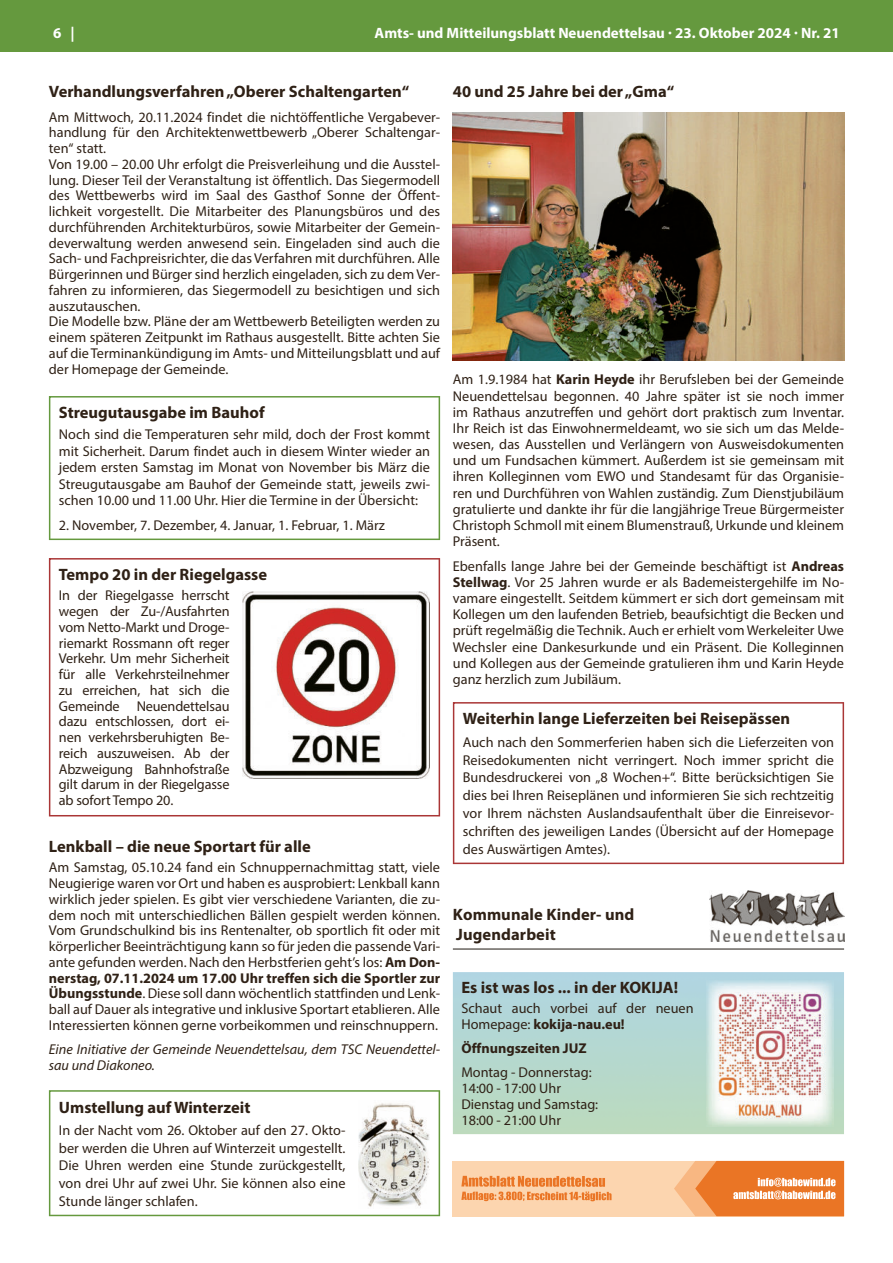
<style>
.page{position:relative;width:893px;height:1263px;background:#fff}
.page>*{position:absolute;margin:0;border:0;box-sizing:border-box;transform-origin:0 0}
.t1{font:700 16.5px/19.8px "Myriad Pro";color:#2f2116}
.t2{font:700 15px "Myriad Pro";color:#fff}
.t3{font:14.25px/15.8px "Myriad Pro";color:#2f2116;text-align:justify}
.t4{font:italic 14.25px/15.8px "Myriad Pro";color:#2f2116}
.t5{font:700 14.25px "Myriad Pro";color:#2f2116}
.s1{font-weight:700}
</style>
<div class="page">
<div style="left:0;top:0;width:893px;height:51px;background:#65993e"></div>
<img style="left:453px;top:112px;width:391px;height:248px">
<svg style="left:49px;top:396px;width:391px;height:144px"></svg>
<svg style="left:49px;top:558px;width:391px;height:258px"></svg>
<svg style="left:453px;top:702px;width:391px;height:162px"></svg>
<svg style="left:49px;top:1090px;width:391px;height:126px"></svg>
<hr style="left:453px;top:948px;width:391px;height:2px;background:#6c6864">
<img style="left:710px;top:890px;width:134px;height:51px">
<img style="left:706px;top:981px;width:127px;height:146px">
<div style="left:453px;top:1161px;width:391px;height:55px;background:#fcd5af"></div>
<svg style="left:461px;top:1176px;width:151px;height:25px"></svg>
<svg style="left:674px;top:1161px;width:170px;height:55px;background:#ef914f"></svg>
<p class="t2" style="left:53px;top:25px;width:23px">6 |</p>
<p class="t2" style="left:375px;top:25px;width:467px">Amts- und Mitteilungsblatt Neuendettelsau · 23. Oktober 2024 · Nr. 21</p>
<p class="t1" style="left:49px;top:83px;width:362px">Verhandlungsverfahren „Oberer Schaltengarten“</p>
<p class="t3" style="left:49px;top:109px;width:393px;text-align:left">Am Mittwoch, 20.11.2024 findet die nichtöffentliche Vergabever&shy;handlung für den Architektenwettbewerb „Oberer Schaltengar&shy;ten“ statt.<br>Von 19.00 – 20.00 Uhr erfolgt die Preisverleihung und die Ausstel&shy;lung. Dieser Teil der Veranstaltung ist öffentlich. Das Siegermodell des Wettbewerbs wird im Saal des Gasthof Sonne der Öffent&shy;lichkeit vorgestellt. Die Mitarbeiter des Planungsbüros und des durchführenden Architekturbüros, sowie Mitarbeiter der Gemein&shy;deverwaltung werden anwesend sein. Eingeladen sind auch die Sach- und Fachpreisrichter, die das Verfahren mit durchführen. Alle Bürgerinnen und Bürger sind herzlich eingeladen, sich zu dem Ver&shy;fahren zu informieren, das Siegermodell zu besichtigen und sich auszutauschen.<br>Die Modelle bzw. Pläne der am Wettbewerb Beteiligten werden zu einem späteren Zeitpunkt im Rathaus ausgestellt. Bitte achten Sie auf die Terminankündigung im Amts- und Mitteilungsblatt und auf der Homepage der Gemeinde.</p>
<p class="t1" style="left:59px;top:404px;width:207px">Streugutausgabe im Bauhof</p>
<p class="t3" style="left:59px;top:426px;width:373px;line-height:16.5px">Noch sind die Temperaturen sehr mild, doch der Frost kommt mit Sicherheit. Darum findet auch in diesem Winter wieder an jedem ersten Samstag im Monat von November bis März die Streugutausgabe am Bauhof der Gemeinde statt, jeweils zwi&shy;schen 10.00 und 11.00 Uhr. Hier die Termine in der Übersicht:</p>
<p class="t3" style="left:59px;top:517px;width:328px">2. November, 7. Dezember, 4. Januar, 1. Februar, 1. März</p>
<p class="t1" style="left:59px;top:566px;width:210px">Tempo 20 in der Riegelgasse</p>
<p class="t3" style="left:59px;top:588px;width:172px">In der Riegelgasse herrscht wegen der Zu-/Ausfahrten vom Netto-Markt und Droge&shy;riemarkt Rossmann oft reger Verkehr. Um mehr Sicherheit für alle Verkehrsteilnehmer zu erreichen, hat sich die Gemeinde Neuendettelsau dazu entschlossen, dort ei&shy;nen verkehrsberuhigten Be&shy;reich auszuweisen. Ab der Abzweigung Bahnhofstraße gilt darum in der Riegelgasse ab sofort Tempo 20.</p>
<p class="t1" style="left:49px;top:837px;width:263px">Lenkball – die neue Sportart für alle</p>
<p class="t3" style="left:49px;top:859px;width:393px">Am Samstag, 05.10.24 fand ein Schnuppernachmittag statt, viele Neugierige waren vor Ort und haben es ausprobiert: Lenkball kann wirklich jeder spielen. Es gibt vier verschiedene Varianten, die zu&shy;dem noch mit unterschiedlichen Bällen gespielt werden können.<br>Vom Grundschulkind bis ins Rentenalter, ob sportlich fit oder mit körperlicher Beeinträchtigung kann so für jeden die passende Vari&shy;ante gefunden werden. Nach den Herbstferien geht’s los: <span class="s1">Am Don&shy;nerstag, 07.11.2024 um 17.00 Uhr treffen sich die Sportler zur Übungsstunde</span>. Diese soll dann wöchentlich stattfinden und Lenk&shy;ball auf Dauer als integrative und inklusive Sportart etablieren. Alle Interessierten können gerne vorbeikommen und reinschnuppern.</p>
<p class="t4" style="left:49px;top:1042px;width:393px">Eine Initiative der Gemeinde Neuendettelsau, dem TSC Neuendettel&shy;sau und Diakoneo.</p>
<p class="t1" style="left:59px;top:1098px;width:193px">Umstellung auf Winterzeit</p>
<p class="t3" style="left:59px;top:1121px;width:288px;line-height:17.9px">In der Nacht vom 26. Oktober auf den 27. Okto&shy;ber werden die Uhren auf Winterzeit umgestellt.<br>Die Uhren werden eine Stunde zurückgestellt, von drei Uhr auf zwei Uhr. Sie können also eine Stunde länger schlafen.</p>
<p class="t1" style="left:453px;top:83px;width:223px">40 und 25 Jahre bei der „Gma“</p>
<p class="t3" style="left:453px;top:371px;width:393px;line-height:16.2px">Am 1.9.1984 hat <span class="s1">Karin Heyde</span> ihr Berufsleben bei der Gemeinde Neuendettelsau begonnen. 40 Jahre später ist sie noch immer im Rathaus anzutreffen und gehört dort praktisch zum Inventar.<br>Ihr Reich ist das Einwohnermeldeamt, wo sie sich um das Melde&shy;wesen, das Ausstellen und Verlängern von Ausweisdokumenten und um Fundsachen kümmert. Außerdem ist sie gemeinsam mit ihren Kolleginnen vom EWO und Standesamt für das Organisie&shy;ren und Durchführen von Wahlen zuständig. Zum Dienstjubiläum gratulierte und dankte ihr für die langjährige Treue Bürgermeister Christoph Schmoll mit einem Blumenstrauß, Urkunde und kleinem Präsent.</p>
<p class="t3" style="left:453px;top:558px;width:393px;line-height:16.2px">Ebenfalls lange Jahre bei der Gemeinde beschäftigt ist <span class="s1">Andreas Stellwag</span>. Vor 25 Jahren wurde er als Bademeistergehilfe im No&shy;vamare eingestellt. Seitdem kümmert er sich dort gemeinsam mit Kollegen um den laufenden Betrieb, beaufsichtigt die Becken und prüft regelmäßig die Technik. Auch er erhielt vom Werkeleiter Uwe Wechsler eine Dankesurkunde und ein Präsent. Die Kolleginnen und Kollegen aus der Gemeinde gratulieren ihm und Karin Heyde ganz herzlich zum Jubiläum.</p>
<p class="t1" style="left:463px;top:710px;width:329px">Weiterhin lange Lieferzeiten bei Reisepässen</p>
<p class="t3" style="left:463px;top:733px;width:373px;line-height:17.9px">Auch nach den Sommerferien haben sich die Lieferzeiten von Reisedokumenten nicht verringert. Noch immer spricht die Bundesdruckerei von „8 Wochen+“. Bitte berücksichtigen Sie dies bei Ihren Reiseplänen und informieren Sie sich rechtzeitig vor Ihrem nächsten Auslandsaufenthalt über die Einreisevor&shy;schriften des jeweiligen Landes (Übersicht auf der Homepage des Auswärtigen Amtes).</p>
<p class="t1" style="left:453px;top:906px;width:183px">Kommunale Kinder- und<br>Jugendarbeit</p>
<p class="t1" style="left:461px;top:978px;width:218px">Es ist was los ... in der KOKIJA!</p>
<p class="t3" style="left:461px;top:1000px;width:234px">Schaut auch vorbei auf der neuen<br>Homepage: <span class="s1">kokija-nau.eu!</span></p>
<p class="t5" style="left:461px;top:1041px;width:127px">Öffnungszeiten JUZ</p>
<p class="t3" style="left:461px;top:1064px;width:138px;text-align:left">Montag - Donnerstag:<br>14:00 - 17:00 Uhr<br>Dienstag und Samstag:<br>18:00 - 21:00 Uhr</p>
</div>
